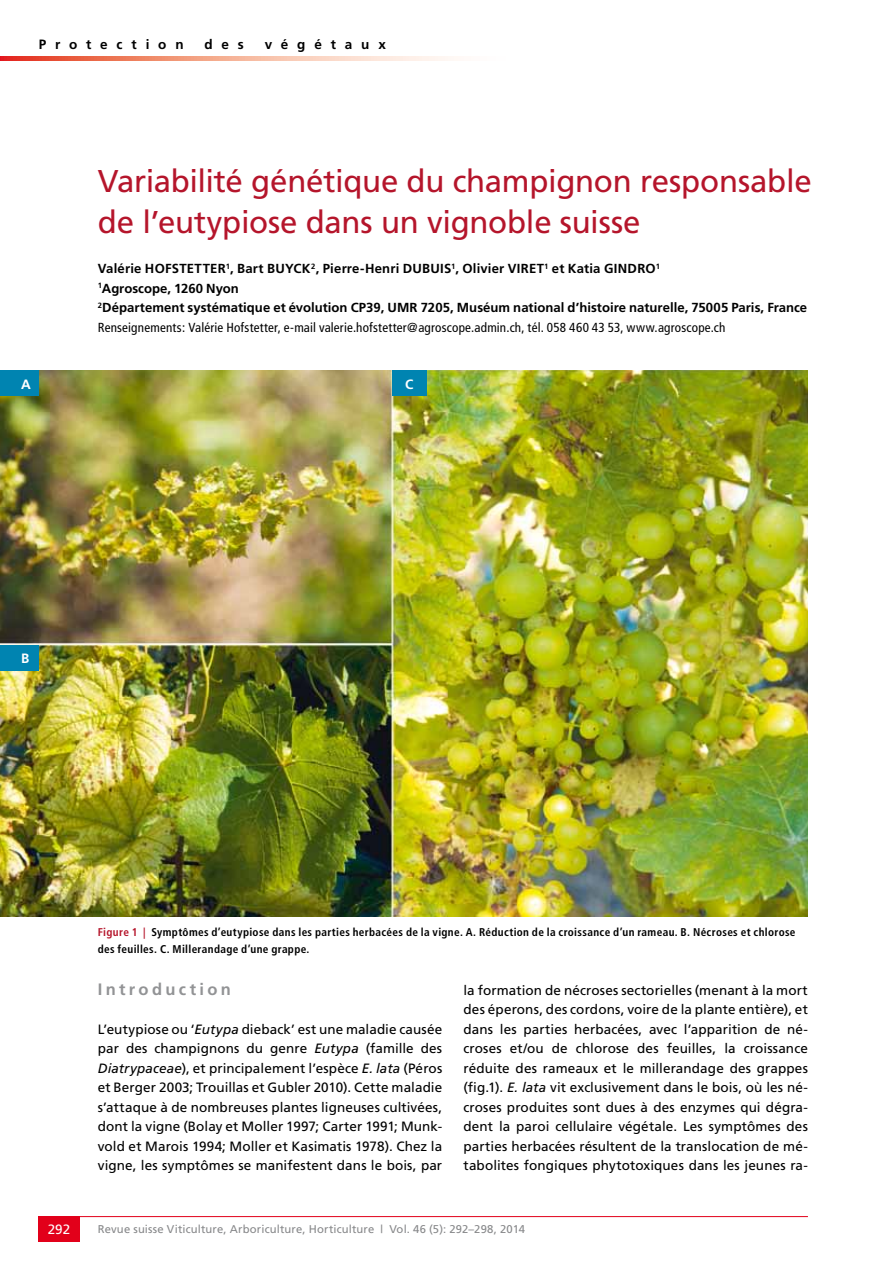
<style>
.page{position:relative;width:893px;height:1263px;background:#fff}
.page>*{position:absolute;margin:0;border:0;box-sizing:border-box;transform-origin:0 0}
.t1{font:31.5px/40.5px "Frutiger";letter-spacing:-.01em;color:#b5152b}
.t2{font:700 16.5px "Frutiger";letter-spacing:.2em;color:#929395}
.t3{font:13.5px/19.5px "Frutiger";letter-spacing:.01em;color:#000;text-align:justify}
.t4{font:700 13.5px "Frutiger";letter-spacing:.655em;color:#000}
.t5{font:13.5px "Frutiger";color:#fff}
.t6{font:700 13.5px "Frutiger";color:#fff}
.t7{font:700 13.2px/19.5px "Frutiger";letter-spacing:.005em;color:#000}
.t8{font:700 condensed 11.25px/16.5px "Frutiger";letter-spacing:.03em;color:#000}
.t9{font:11.25px "Frutiger";letter-spacing:.015em;color:#87888a}
.s1{font-weight:400;font-stretch:condensed}
.s2{color:#b5152b}
.s3{font-style:italic}
</style>
<div class="page">
<hr style="left:38px;top:1216px;width:770px;height:1px;background:#e2001a">
<div style="left:38px;top:1216px;width:42px;height:26px;background:#e2001a"></div>
<svg style="left:0;top:56px;width:451px;height:5px;background:#f3a48f"></svg>
<img style="left:0;top:370px;width:808px;height:547px">
<div style="left:0;top:370px;width:38px;height:26px;background:#0084b1"></div>
<div style="left:392px;top:370px;width:34px;height:26px;background:#0084b1"></div>
<div style="left:0;top:645px;width:38px;height:25px;background:#0084b1"></div>
<p class="t4" style="left:39px;top:36px;width:146px">Protection</p>
<p class="t4" style="left:204px;top:36px;width:41px">des</p>
<p class="t4" style="left:265px;top:36px;width:123px">végétaux</p>
<h1 class="t1" style="left:98px;top:161px;width:715px">Variabilité génétique du champignon responsable de l’eutypiose dans un vignoble suisse</h1>
<p class="t7" style="left:98px;top:259px;width:711px">Valérie HOFSTETTER<sup>1</sup>, Bart BUYCK<sup>2</sup>, Pierre-Henri DUBUIS<sup>1</sup>, Olivier VIRET<sup>1</sup> et Katia GINDRO<sup>1<br>1</sup>Agroscope, 1260 Nyon<br><sup>2</sup>Département systématique et évolution CP39, UMR 7205, Muséum national d’histoire naturelle, 75005 Paris, France <span class="s1">Renseignements: Valérie Hofstetter, e-mail valerie.hofstetter@agroscope.admin.ch, tél. 058 460 43 53, www.agroscope.ch</span></p>
<p class="t6" style="left:21px;top:376px;width:11px">A</p>
<p class="t6" style="left:405px;top:376px;width:10px">C</p>
<p class="t6" style="left:21px;top:650px;width:10px">B</p>
<p class="t8" style="left:98px;top:924px;width:699px"><span class="s2">Figure 1 |</span> Symptômes d’eutypiose dans les parties herbacées de la vigne. A. Réduction de la croissance d’un rameau. B. Nécroses et chlorose des feuilles. C. Millerandage d’une grappe.</p>
<p class="t2" style="left:98px;top:979px;width:135px">Introduction</p>
<p class="t3" style="left:98px;top:1019px;width:346px">L’eutypiose ou ‘<span class="s3">Eutypa</span> dieback’ est une maladie causée par des champignons du genre <span class="s3">Eutypa</span> (famille des <span class="s3">Diatrypaceae</span>), et principalement l’espèce <span class="s3">E. lata</span> (Péros et Berger 2003; Trouillas et Gubler 2010). Cette maladie s’attaque à de nombreuses plantes ligneuses cultivées, dont la vigne (Bolay et Moller 1997; Carter 1991; Munk&shy;vold et Marois 1994; Moller et Kasimatis 1978). Chez la vigne, les symptômes se manifestent dans le bois, par</p>
<p class="t3" style="left:463px;top:980px;width:346px">la formation de nécroses sectorielles (menant à la mort des éperons, des cordons, voire de la plante entière), et dans les parties herbacées, avec l’apparition de né&shy;croses et/ou de chlorose des feuilles, la croissance réduite des rameaux et le millerandage des grappes (fig.1). <span class="s3">E. lata</span> vit exclusivement dans le bois, où les né&shy;croses produites sont dues à des enzymes qui dégra&shy;dent la paroi cellulaire végétale. Les symptômes des parties herbacées résultent de la translocation de mé&shy;tabolites fongiques phytotoxiques dans les jeunes ra-</p>
<p class="t5" style="left:48px;top:1221px;width:24px">292</p>
<p class="t9" style="left:98px;top:1223px;width:429px">Revue suisse Viticulture, Arboriculture, Horticulture | Vol. 46 (5): 292–298, 2014</p>
</div>
